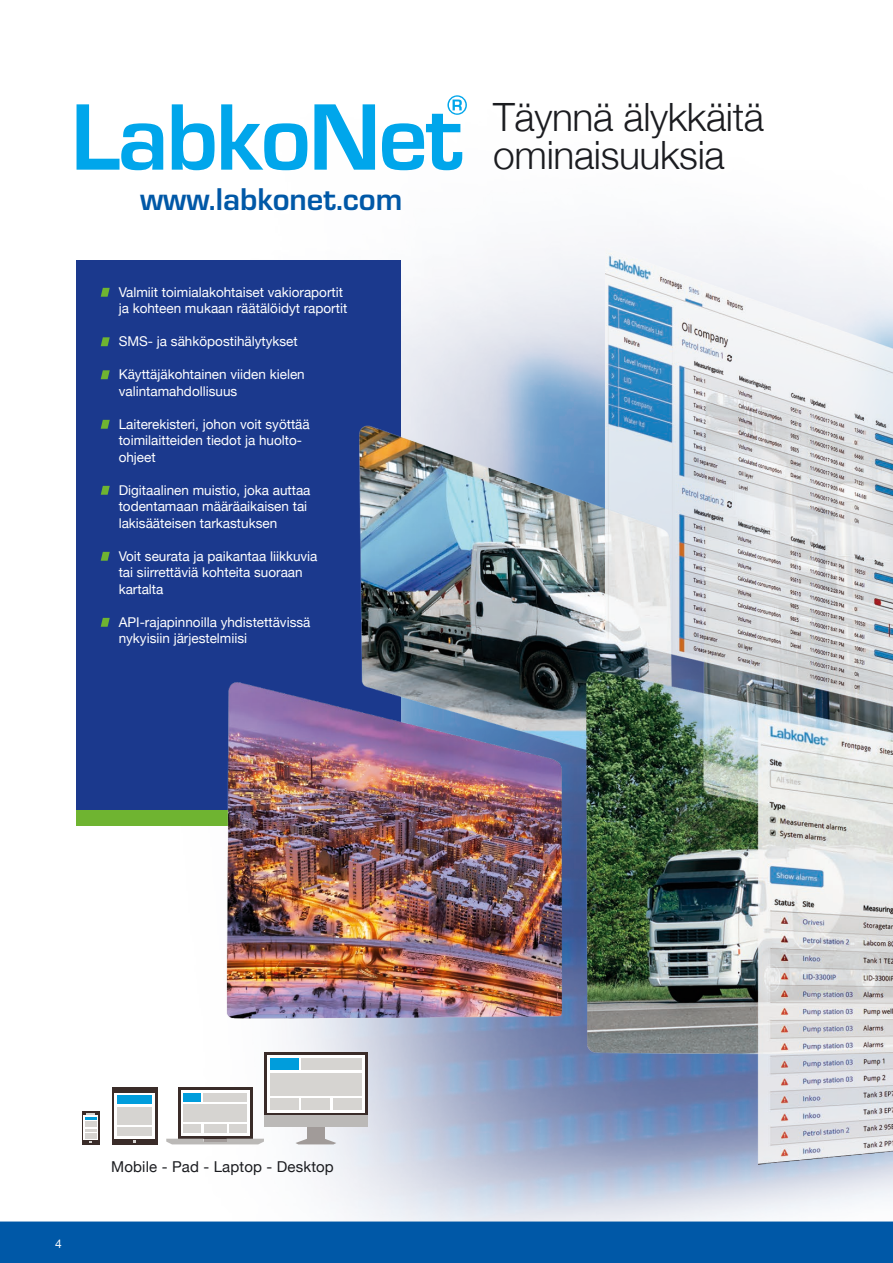
<style>
.page{position:relative;width:893px;height:1263px;background:#fff}
.page>*{position:absolute;margin:0;border:0;box-sizing:border-box;transform-origin:0 0}
.t1{font:300 39px/37.5px "Helvetica Neue";letter-spacing:-.01em;color:#1b1c20}
.t2{font:700 32.7px "Eurostile T";color:#0058a7}
.t3{font:15px "Helvetica Neue";letter-spacing:.01em;color:#1b1c20}
.t4{font:13.5px/16.5px "Helvetica Neue";color:#fff}
.t5{font:12px "Helvetica Neue";color:#fff}
</style>
<div class="page">
<div style="left:77px;top:260px;width:324px;height:566px;background:#1b398d"></div>
<div style="left:77px;top:811px;width:324px;height:15px;background:#6fb431"></div>
<img style="left:172px;top:170px;width:721px;height:1051px">
<div style="left:178px;top:1087px;width:74px;height:52px;background:#3a2c29"></div>
<svg style="left:181px;top:1090px;width:69px;height:46px"></svg>
<svg style="left:166px;top:1139px;width:98px;height:5px"></svg>
<hr style="left:204px;top:1139px;width:23px;height:2px;background:#a19b99">
<div style="left:184px;top:1093px;width:17px;height:8px;background:#009ddc"></div>
<div style="left:204px;top:1093px;width:43px;height:8px;background:#d6d4d1"></div>
<div style="left:184px;top:1104px;width:63px;height:17px;background:#d6d4d1"></div>
<div style="left:184px;top:1124px;width:17px;height:9px;background:#d6d4d1"></div>
<div style="left:204px;top:1124px;width:23px;height:9px;background:#d6d4d1"></div>
<div style="left:229px;top:1124px;width:18px;height:9px;background:#d6d4d1"></div>
<div style="left:264px;top:1052px;width:104px;height:64px;background:#3a2c29"></div>
<div style="left:264px;top:1116px;width:104px;height:11px;background:#bbb9b7"></div>
<div style="left:307px;top:1127px;width:17px;height:12px;background:#a19b99"></div>
<svg style="left:295px;top:1139px;width:41px;height:5px"></svg>
<div style="left:267px;top:1055px;width:98px;height:58px;background:#fff"></div>
<div style="left:270px;top:1058px;width:29px;height:12px;background:#009ddc"></div>
<div style="left:270px;top:1098px;width:29px;height:12px;background:#d6d4d1"></div>
<div style="left:302px;top:1098px;width:28px;height:12px;background:#d6d4d1"></div>
<div style="left:333px;top:1098px;width:29px;height:12px;background:#d6d4d1"></div>
<div style="left:270px;top:1072px;width:92px;height:23px;background:#d6d4d1"></div>
<div style="left:302px;top:1058px;width:60px;height:12px;background:#d6d4d1"></div>
<div style="left:112px;top:1087px;width:46px;height:57px;background:#3a2c29"></div>
<div style="left:115px;top:1093px;width:40px;height:46px;background:#fff"></div>
<div style="left:118px;top:1095px;width:34px;height:9px;background:#009ddc"></div>
<div style="left:118px;top:1107px;width:34px;height:17px;background:#d6d4d1"></div>
<div style="left:118px;top:1127px;width:34px;height:9px;background:#d6d4d1"></div>
<svg style="left:82px;top:1111px;width:17px;height:33px"></svg>
<svg style="left:84px;top:1116px;width:14px;height:24px"></svg>
<svg style="left:85px;top:1113px;width:12px;height:7px"></svg>
<div style="left:85px;top:1121px;width:12px;height:6px;background:#d6d4d1"></div>
<svg style="left:85px;top:1128px;width:12px;height:3px"></svg>
<div style="left:85px;top:1133px;width:12px;height:6px;background:#d6d4d1"></div>
<svg style="left:101px;top:288px;width:9px;height:9px"></svg>
<svg style="left:101px;top:337px;width:9px;height:9px"></svg>
<svg style="left:101px;top:370px;width:9px;height:9px"></svg>
<svg style="left:101px;top:420px;width:9px;height:9px"></svg>
<svg style="left:101px;top:486px;width:9px;height:9px"></svg>
<svg style="left:101px;top:552px;width:9px;height:9px"></svg>
<svg style="left:101px;top:618px;width:9px;height:9px"></svg>
<svg style="left:77px;top:95px;width:390px;height:75px"></svg>
<div style="left:0;top:1221px;width:893px;height:42px;background:#0058a7"></div>
<h2 class="t2" style="left:140px;top:182px;width:264px">www.labkonet.com</h2>
<p class="t4" style="left:119px;top:284px;width:230px">Valmiit toimialakohtaiset vakioraportit ja kohteen mukaan räätälöidyt raportit</p>
<p class="t4" style="left:119px;top:334px;width:181px">SMS- ja sähköpostihälytykset</p>
<p class="t4" style="left:119px;top:367px;width:188px">Käyttäjäkohtainen viiden kielen valintamahdollisuus</p>
<p class="t4" style="left:119px;top:416px;width:193px">Laiterekisteri, johon voit syöttää toimilaitteiden tiedot ja huolto&shy;ohjeet</p>
<p class="t4" style="left:119px;top:482px;width:193px">Digitaalinen muistio, joka auttaa todentamaan määräaikaisen tai lakisääteisen tarkastuksen</p>
<p class="t4" style="left:119px;top:548px;width:200px">Voit seurata ja paikantaa liikkuvia tai siirrettäviä kohteita suoraan kartalta</p>
<p class="t4" style="left:119px;top:614px;width:193px">API-rajapinnoilla yhdistettävissä nykyisiin järjestelmiisi</p>
<h1 class="t1" style="left:493px;top:96px;width:272px">Täynnä älykkäitä ominaisuuksia</h1>
<p class="t5" style="left:55px;top:1235px;width:8px">4</p>
<p class="t3" style="left:111px;top:1155px;width:224px">Mobile - Pad - Laptop - Desktop</p>
</div>
